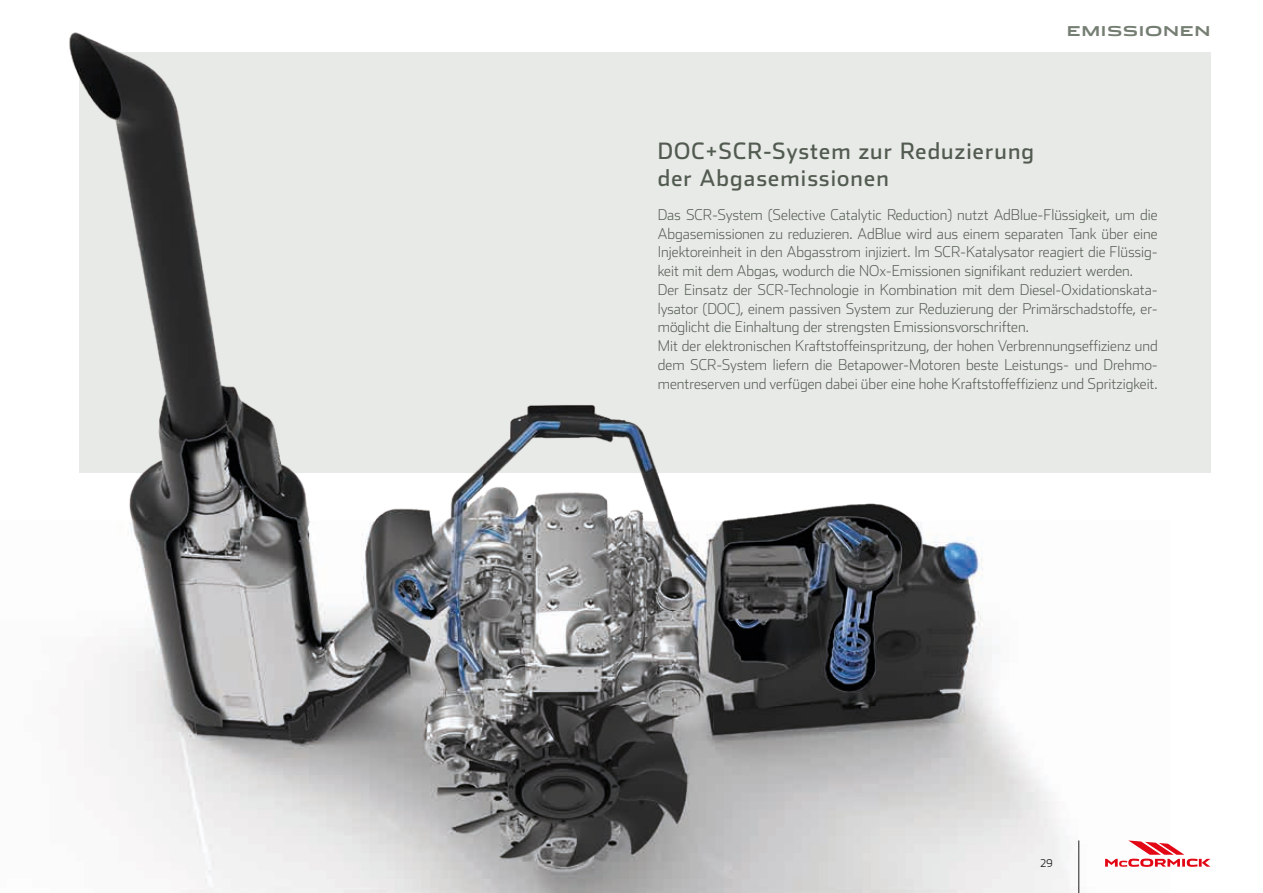
<style>
.page{position:relative;width:1263px;height:893px;background:#fff}
.page>*{position:absolute;margin:0;border:0;box-sizing:border-box;transform-origin:0 0}
.t1{font:22.5px/27px "Stainless";letter-spacing:.05em;color:#525b50}
.t2{font:200 15px/18.8px "Stainless";color:#525b50}
.t3{font:700 13.5px "Stainless Ext";letter-spacing:.05em;color:#757e72}
.t4{font:300 10.5px "Stainless";color:#1d1d1b}
</style>
<div class="page">
<div style="left:79px;top:53px;width:1131px;height:420px;background:#e8eae8"></div>
<img style="left:69px;top:32px;width:1101px;height:861px">
<svg style="left:1105px;top:840px;width:105px;height:27px"></svg>
<hr style="left:1078px;top:840px;width:1px;height:53px;background:#1d1d1b">
<p class="t3" style="left:1067px;top:23px;width:145px">EMISSIONEN</p>
<h1 class="t1" style="left:658px;top:137px;width:378px">DOC+SCR-System zur Reduzierung der Abgasemissionen</h1>
<p class="t2" style="left:658px;top:205px;width:501px">Das SCR-System (Selective Catalytic Reduction) nutzt AdBlue-Flüssigkeit, um die Abgasemissionen zu reduzieren. AdBlue wird aus einem separaten Tank über eine Injektoreinheit in den Abgasstrom injiziert. Im SCR-Katalysator reagiert die Flüssig&shy;keit mit dem Abgas, wodurch die NOx-Emissionen signifikant reduziert werden.<br>Der Einsatz der SCR-Technologie in Kombination mit dem Diesel-Oxidationskata&shy;lysator (DOC), einem passiven System zur Reduzierung der Primärschadstoffe, er&shy;möglicht die Einhaltung der strengsten Emissionsvorschriften.<br>Mit der elektronischen Kraftstoffeinspritzung, der hohen Verbrennungseffizienz und dem SCR-System liefern die Betapower-Motoren beste Leistungs- und Drehmo&shy;mentreserven und verfügen dabei über eine hohe Kraftstoffeffizienz und Spritzigkeit.</p>
<p class="t4" style="left:1040px;top:857px;width:13px">29</p>
</div>
